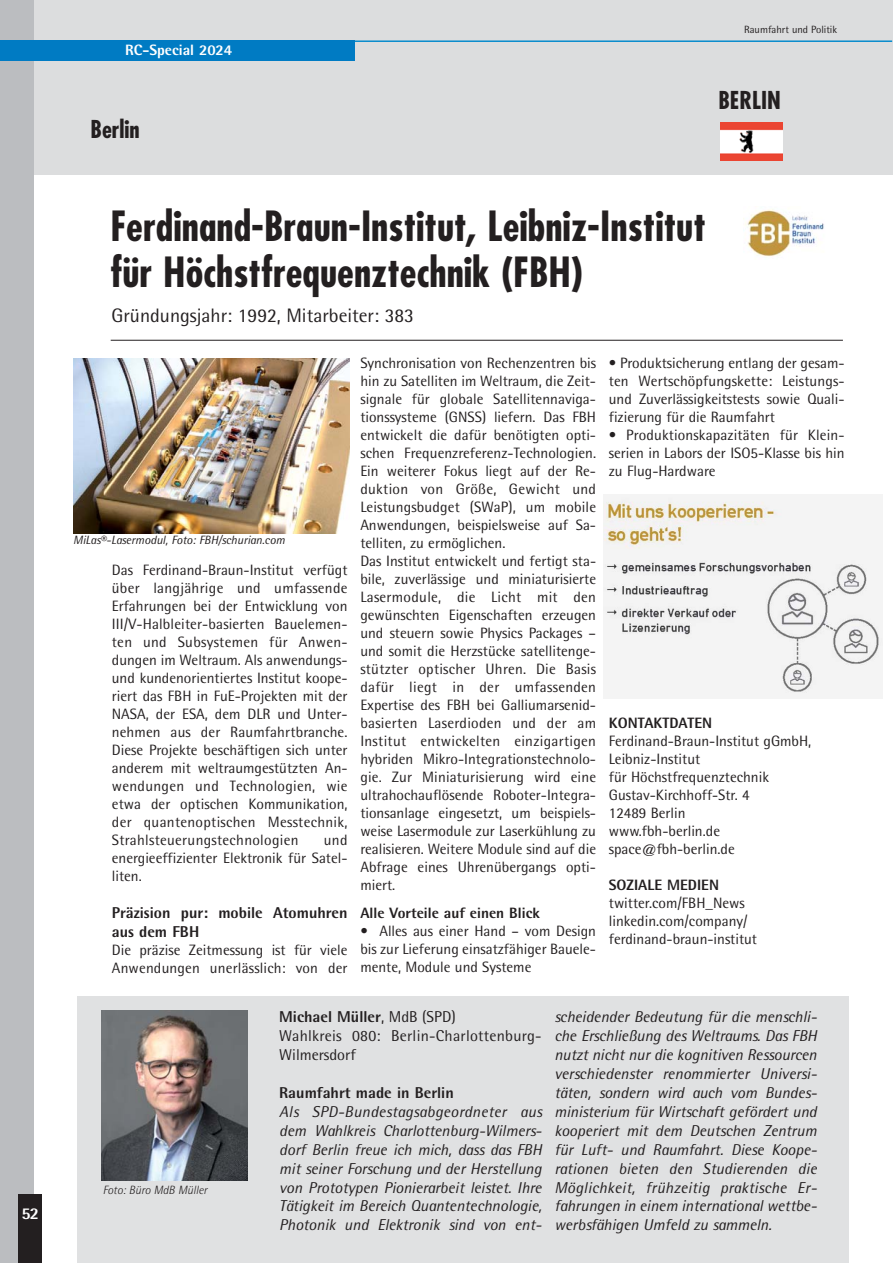
<style>
.page{position:relative;width:893px;height:1263px;background:#fff}
.page>*{position:absolute;margin:0;border:0;box-sizing:border-box;transform-origin:0 0}
.t1{font:700 condensed 40.5px/46.5px "Futura";color:#231f20}
.t2{font:700 condensed 24px "Futura";color:#231f20}
.t3{font:19.5px "AT Rotis Semi Sans";color:#231f20}
.t4{font:800 16.5px "AT Rotis Semi Sans";color:#fff}
.t5{font:italic 15.75px/18.9px "AT Rotis Semi Sans";color:#231f20;text-align:justify}
.t6{font:15.75px/18.9px "AT Rotis Semi Sans";letter-spacing:.015em;color:#231f20}
.t7{font:800 15.75px/18.9px "AT Rotis Semi Sans";color:#231f20}
.t8{font:15px/18px "AT Rotis Semi Sans";color:#231f20;text-align:justify}
.t9{font:800 15px "AT Rotis Semi Sans";color:#231f20}
.t10{font:800 15px "AT Rotis Semi Sans";color:#fff}
.t11{font:italic 12px "AT Rotis Semi Sans";color:#231f20}
.t12{font:italic 300 12px "AT Rotis Semi Sans";color:#231f20}
.t13{font:10.5px "AT Rotis Semi Sans";color:#231f20}
.s1{font-weight:800}
</style>
<div class="page">
<div style="left:0;top:0;width:892px;height:174px;background:#dcddde"></div>
<div style="left:77px;top:996px;width:771px;height:267px;background:#e0e1e2"></div>
<img style="left:102px;top:1011px;width:146px;height:169px">
<hr style="left:111px;top:340px;width:732px;height:1px;background:#231f20">
<img style="left:73px;top:358px;width:277px;height:175px">
<img style="left:603px;top:494px;width:279px;height:204px">
<img style="left:720px;top:122px;width:63px;height:39px">
<img style="left:743px;top:209px;width:81px;height:48px">
<div style="left:0;top:0;width:34px;height:1263px;background:#bbbdc0"></div>
<div style="left:19px;top:1195px;width:23px;height:68px;background:#231f20"></div>
<hr style="left:8px;top:40px;width:884px;height:2px;background:#088ccd">
<div style="left:0;top:40px;width:354px;height:21px;background:#007bc3"></div>
<p class="t4" style="left:21px;top:1208px;width:19px">52</p>
<p class="t10" style="left:125px;top:45px;width:108px">RC-Special 2024</p>
<h2 class="t2" style="left:91px;top:119px;width:51px">Berlin</h2>
<p class="t13" style="left:744px;top:26px;width:95px">Raumfahrt und Politik</p>
<h2 class="t2" style="left:718px;top:89px;width:64px">BERLIN</h2>
<h1 class="t1" style="left:110px;top:206px;width:597px">Ferdinand-Braun-Institut, Leibniz-Institut für Höchstfrequenztechnik (FBH)</h1>
<h3 class="t3" style="left:111px;top:308px;width:304px">Gründungsjahr: 1992, Mitarbeiter: 383</h3>
<p class="t11" style="left:73px;top:536px;width:213px">MiLas®-Lasermodul, Foto: FBH/schurian.com</p>
<p class="t8" style="left:112px;top:563px;width:237px">Das Ferdinand-Braun-Institut verfügt über langjährige und umfassende Erfahrungen bei der Entwicklung von III/V-Halbleiter-basierten Bauele men - ten und Subsystemen für Anwen - dungen im Weltraum. Als anwendungs&shy;und kundenorientiertes Institut koope&shy;riert das FBH in FuE-Projekten mit der NASA, der ESA, dem DLR und Unter - nehmen aus der Raumfahrt branche.<br>Diese Projekte beschäftigen sich unter anderem mit weltraumgestützten An - wendungen und Technologien, wie etwa der optischen Kommunikation, der quantenoptischen Messtechnik, Strahlsteuerungstechnologien</p>
<p class="t8" style="left:112px;top:833px;width:237px;text-indent:212px">und ener gieeffizienter Elektronik für Satel - liten.</p>
<p class="t7" style="left:112px;top:905px;width:237px">Präzision pur: mobile Atomuhren aus dem FBH</p>
<p class="t8" style="left:112px;top:943px;width:237px">Die präzise Zeitmessung ist für viele<br>Anwendungen unerlässlich: von der</p>
<p class="t8" style="left:360px;top:355px;width:237px;text-align:left">Synchronisation von Rechenzentren bis hin zu Satelliten im Weltraum, die Zeit - signale für globale Satellitennavi ga - tionssysteme (GNSS) liefern. Das FBH entwickelt die dafür benötigten opti&shy;schen Frequenzreferenz-Technologien.<br>Ein weiterer Fokus liegt auf der Re - duktion von Größe, Gewicht und Leistungsbudget (SWaP), um mobile Anwendungen, beispielsweise auf Sa - telliten, zu ermöglichen.<br>Das Institut entwickelt und fertigt sta&shy;bile, zuverlässige und miniaturisierte Lasermodule, die Licht mit den gewünschten Eigenschaften erzeugen und steuern sowie Physics Packages – und somit die Herzstücke satellitenge&shy;stützter optischer Uhren. Die Basis dafür liegt in der umfassenden Expertise des FBH bei Galliumarsenid&shy;basierten Laserdioden und der am Institut entwickelten einzigartigen hybriden Mikro-Integrationstech nolo - gie. Zur Miniaturisierung wird eine ultrahochauflösende Roboter-Integra - tionsanlage eingesetzt, um beispiels&shy;weise Lasermodule zur Laserkühlung zu realisieren. Weitere Module sind auf die Abfrage eines Uhrenübergangs opti&shy;miert.</p>
<p class="t9" style="left:360px;top:908px;width:181px">Alle Vorteile auf einen Blick</p>
<p class="t8" style="left:360px;top:924px;width:237px">• Alles aus einer Hand – vom Design bis zur Lieferung einsatzfähiger Bauele - mente, Module und Systeme</p>
<p class="t8" style="left:609px;top:355px;width:237px">• Produktsicherung entlang der gesam&shy;ten Wertschöpfungskette: Leistungs&shy;und Zuverlässigkeitstests sowie Quali - fizierung für die Raumfahrt</p>
<p class="t8" style="left:609px;top:427px;width:237px">• Produktionskapazitäten für Klein - serien in Labors der ISO5-Klasse bis hin zu Flug-Hardware</p>
<p class="t9" style="left:609px;top:717px;width:105px">KONTAKTDATEN</p>
<p class="t8" style="left:609px;top:733px;width:204px;text-align:left">Ferdinand-Braun-Institut gGmbH,<br>Leibniz-Institut<br>für Höchstfrequenztechnik<br>Gustav-Kirchhoff-Str. 4<br>12489 Berlin<br>www.fbh-berlin.de space@fbh-berlin.de</p>
<p class="t9" style="left:609px;top:879px;width:112px">SOZIALE MEDIEN</p>
<p class="t8" style="left:609px;top:895px;width:150px;text-align:left">twitter.com/FBH_News linkedin.com/company/ ferdinand-braun-institut</p>
<p class="t12" style="left:103px;top:1186px;width:106px">Foto: Büro MdB Müller</p>
<p class="t6" style="left:279px;top:1009px;width:264px"><span class="s1">Michael Müller</span>, MdB (SPD)<br>Wahlkreis 080: Berlin-Charlottenburg-<br>Wilmersdorf</p>
<p class="t7" style="left:279px;top:1085px;width:176px">Raumfahrt made in Berlin</p>
<p class="t5" style="left:279px;top:1104px;width:265px">Als SPD-Bundestagsabgeordneter aus dem Wahlkreis Charlottenburg-Wilmers - dorf Berlin freue ich mich, dass das FBH mit seiner Forschung und der Herstellung von Prototypen Pionierarbeit leistet. Ihre Tätigkeit im Bereich Quantentechnologie, Photonik und Elektronik sind von ent-</p>
<p class="t5" style="left:554px;top:1009px;width:264px">scheidender Bedeutung für die menschli&shy;che Erschließung des Weltraums. Das FBH nutzt nicht nur die kognitiven Ressourcen verschiedenster renommierter Universi - täten, sondern wird auch vom Bundes - ministerium für Wirtschaft gefördert und kooperiert mit dem Deutschen Zentrum für Luft- und Raumfahrt. Diese Koope - rationen bieten den Studierenden die Möglichkeit, frühzeitig praktische Er - fahrungen in einem international wettbe&shy;werbsfähigen Umfeld zu sammeln.</p>
</div>
